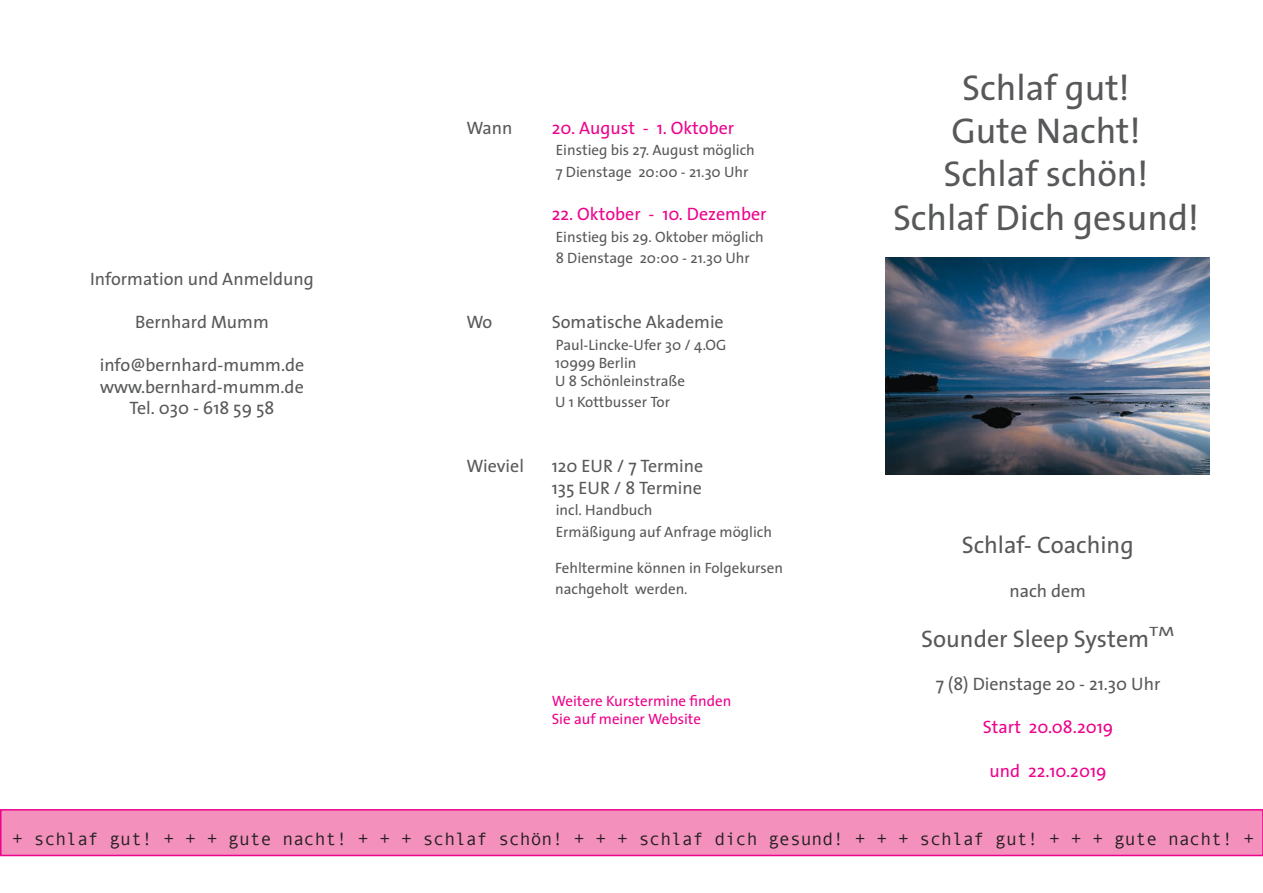
<style>
.page{position:relative;width:1263px;height:893px;background:#fff}
.page>*{position:absolute;margin:0;border:0;box-sizing:border-box;transform-origin:0 0}
.t1{font:36px "Thesis Sans";color:#57585a}
.t2{font:24px "Thesis Sans";color:#57585a}
.t3{font:18px "Thesis Sans";color:#57585a}
.t4{font:18px "Andale Mono";color:#231f20}
.t5{font:18px "Thesis Sans";color:#ed028c}
.t6{font:15px "Thesis Sans";color:#57585a}
.t7{font:15px "Thesis Sans";color:#ed028c}
</style>
<div class="page">
<img style="left:886px;top:258px;width:324px;height:216px">
<div style="left:1px;top:810px;width:1262px;height:45px;background:#f390bc"></div>
<div style="left:0;top:809px;width:1263px;height:47px;border:2px solid #ed028c"></div>
<p class="t3" style="left:90px;top:264px;width:225px">Information und Anmeldung</p>
<p class="t3" style="left:135px;top:307px;width:135px">Bernhard Mumm</p>
<p class="t3" style="left:100px;top:350px;width:206px">info@bernhard-mumm.de</p>
<p class="t3" style="left:100px;top:372px;width:205px">www.bernhard-mumm.de</p>
<p class="t3" style="left:130px;top:393px;width:146px">Tel. 030 - 618 59 58</p>
<p class="t3" style="left:466px;top:113px;width:48px">Wann</p>
<p class="t5" style="left:552px;top:113px;width:184px">20. August - 1. Oktober</p>
<p class="t6" style="left:556px;top:138px;width:201px">Einstieg bis 27. August möglich</p>
<p class="t6" style="left:556px;top:159px;width:194px">7 Dienstage 20:00 - 21.30 Uhr</p>
<p class="t5" style="left:552px;top:199px;width:216px">22. Oktober - 10. Dezember</p>
<p class="t6" style="left:556px;top:224px;width:210px">Einstieg bis 29. Oktober möglich</p>
<p class="t6" style="left:556px;top:246px;width:195px">8 Dienstage 20:00 - 21.30 Uhr</p>
<p class="t3" style="left:466px;top:307px;width:28px">Wo</p>
<p class="t3" style="left:552px;top:307px;width:173px">Somatische Akademie</p>
<p class="t6" style="left:556px;top:332px;width:172px">Paul-Lincke-Ufer 30 / 4.OG</p>
<p class="t6" style="left:555px;top:350px;width:83px">10999 Berlin</p>
<p class="t6" style="left:555px;top:368px;width:131px">U 8 Schönleinstraße</p>
<p class="t6" style="left:555px;top:390px;width:116px">U 1 Kottbusser Tor</p>
<p class="t3" style="left:466px;top:451px;width:59px">Wieviel</p>
<p class="t3" style="left:552px;top:451px;width:153px">120 EUR / 7 Termine</p>
<p class="t3" style="left:552px;top:473px;width:152px">135 EUR / 8 Termine</p>
<p class="t6" style="left:556px;top:498px;width:98px">incl. Handbuch</p>
<p class="t6" style="left:556px;top:519px;width:218px">Ermäßigung auf Anfrage möglich</p>
<p class="t6" style="left:555px;top:555px;width:229px">Fehltermine können in Folgekursen</p>
<p class="t6" style="left:555px;top:577px;width:134px">nachgeholt werden.</p>
<p class="t7" style="left:552px;top:688px;width:181px">Weitere Kurstermine finden</p>
<p class="t7" style="left:552px;top:706px;width:151px">Sie auf meiner Website</p>
<p class="t1" style="left:962px;top:58px;width:169px">Schlaf gut!</p>
<p class="t1" style="left:951px;top:101px;width:191px">Gute Nacht!</p>
<p class="t1" style="left:943px;top:144px;width:206px">Schlaf schön!</p>
<p class="t1" style="left:893px;top:188px;width:307px">Schlaf Dich gesund!</p>
<p class="t2" style="left:962px;top:525px;width:173px">Schlaf- Coaching</p>
<p class="t3" style="left:1009px;top:575px;width:78px">nach dem</p>
<p class="t2" style="left:921px;top:619px;width:255px">Sounder Sleep System<sup>TM</sup></p>
<p class="t3" style="left:936px;top:669px;width:226px">7 (8) Dienstage 20 - 21.30 Uhr</p>
<p class="t5" style="left:983px;top:712px;width:132px">Start 20.08.2019</p>
<p class="t5" style="left:989px;top:755px;width:118px">und 22.10.2019</p>
<p class="t4" style="left:12px;top:827px;width:1243px">+ schlaf gut! + + + gute nacht! + + + schlaf schön! + + + schlaf dich gesund! + + + schlaf gut! + + + gute nacht! +</p>
</div>
